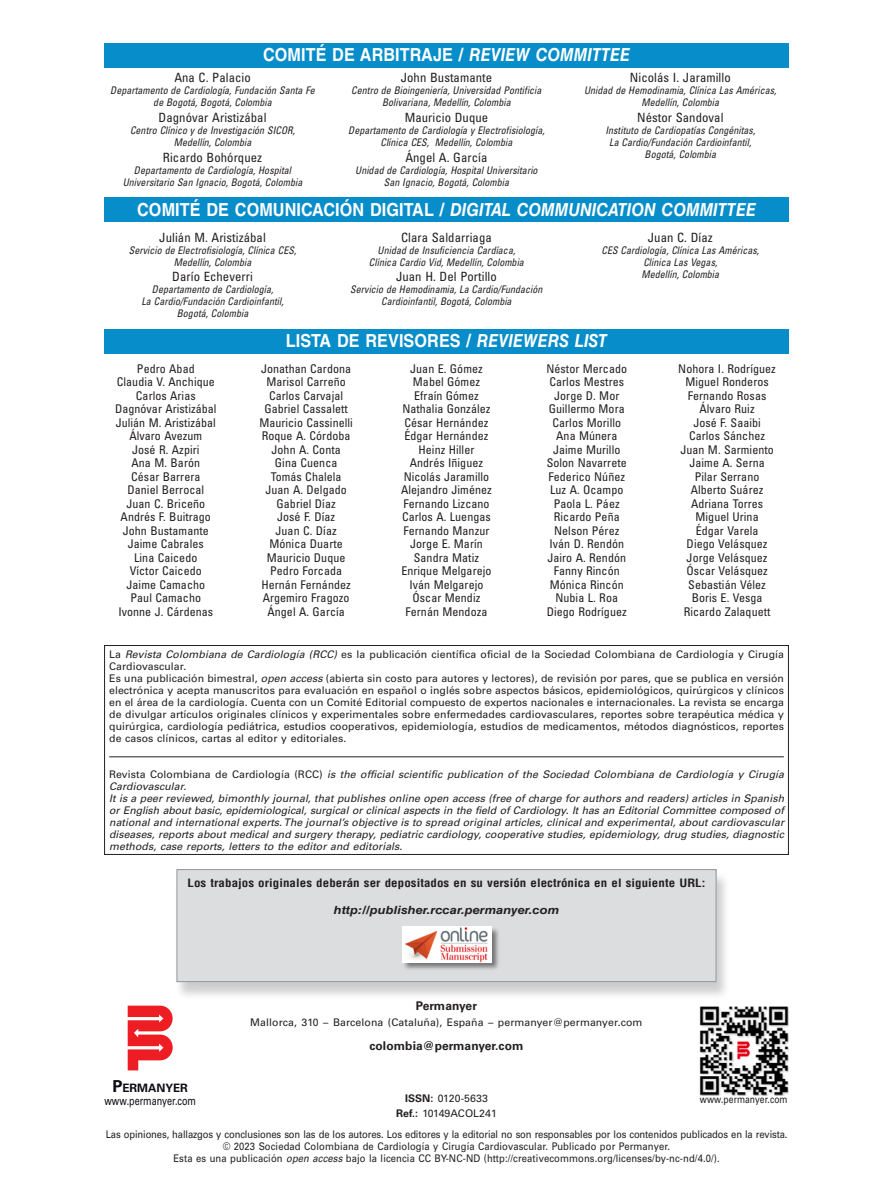
<style>
.page{position:relative;width:893px;height:1191px;background:#fff}
.page>*{position:absolute;margin:0;border:0;box-sizing:border-box;transform-origin:0 0}
.t1{font:700 18px "Helvetica LT Std";letter-spacing:.005em;color:#fff;scale:.9 1}
.t2{font:italic 700 18px "Helvetica LT Std";letter-spacing:.005em;color:#fff;scale:.9 1}
.t3{font:condensed 12.75px "Univers LT Std";letter-spacing:.005em;color:#231f20}
.t4{font:condensed 12px/13.5px "Univers LT Std";letter-spacing:.005em;color:#231f20;text-align:center}
.t5{font:700 12px "Univers LT Std";letter-spacing:.01em;color:#231f20}
.t6{font:12px "Univers LT Std";color:#0e0c15;scale:.75 1}
.t7{font:700 11.55px "Univers LT Std";color:#0e0c15}
.t8{font:700 condensed 11.25px "Helvetica LT Std";letter-spacing:.005em;color:#231f20;scale:1.15 1}
.t9{font:italic 700 11.25px "Helvetica LT Std";letter-spacing:.005em;color:#231f20;scale:1.15 1}
.t10{font:italic condensed 10.5px/12px "Univers LT Std";letter-spacing:.005em;color:#231f20;text-align:center;scale:.95 1}
.t11{font:10.5px/12px "Univers LT Std";letter-spacing:.005em;color:#231f20;text-align:center}
.t12{font:italic 10.5px/12px "Univers LT Std";letter-spacing:.005em;color:#231f20}
.t13{font:10.5px/12px "Univers LT Std";letter-spacing:.005em;color:#231f20;text-align:center;scale:.9 1}
.t14{font:10.5px "Univers LT Std";letter-spacing:.005em;color:#231f20;scale:.81 1}
.s1{font-style:italic}
.s2{font-style:normal}
.s3{font-size:16.5px}
.s4{font-weight:700}
</style>
<div class="page">
<div style="left:104px;top:197px;width:685px;height:25px;background:#068dca"></div>
<div style="left:104px;top:328px;width:685px;height:25px;background:#068dca"></div>
<img style="left:699px;top:1006px;width:90px;height:89px">
<svg style="left:128px;top:1005px;width:45px;height:65px"></svg>
<div style="left:174px;top:871px;width:556px;height:129px;background:#231f20;opacity:.22"></div>
<div style="left:177px;top:869px;width:539px;height:112px;background:#dcdddf"></div>
<div style="left:177px;top:869px;width:539px;height:113px;border:1px solid #939598"></div>
<div style="left:402px;top:926px;width:98px;height:45px;background:#231f20;opacity:.55"></div>
<img style="left:403px;top:926px;width:88px;height:36px">
<hr style="left:109px;top:756px;width:675px;height:1px;background:#231f20">
<div style="left:104px;top:645px;width:685px;height:210px;border:1px solid #231f20"></div>
<div style="left:104px;top:43px;width:685px;height:24px;background:#068dca"></div>
<h1 class="t1" style="left:263px;top:44px;width:409px">COMITÉ DE ARBITRAJE / <span class="s1">REVIEW COMMITTEE</span></h1>
<p class="t3" style="left:174px;top:70px;width:78px">Ana C. Palacio</p>
<p class="t10" style="left:110px;top:84px;width:217px">Departamento de Cardiología, Fundación Santa Fe de Bogotá, Bogotá, Colombia</p>
<p class="t3" style="left:159px;top:109px;width:109px">Dagnóvar Aristizábal</p>
<p class="t10" style="left:130px;top:124px;width:175px">Centro Clínico y de Investigación SICOR,<br>Medellín, Colombia</p>
<p class="t3" style="left:163px;top:149px;width:101px">Ricardo Bohórquez</p>
<p class="t10" style="left:123px;top:164px;width:190px">Departamento de Cardiología, Hospital<br>Universitario San Ignacio, Bogotá, Colombia</p>
<p class="t3" style="left:401px;top:70px;width:93px">John Bustamante</p>
<p class="t10" style="left:351px;top:84px;width:202px">Centro de Bioingeniería, Universidad Pontificia<br>Bolivariana, Medellín, Colombia</p>
<p class="t3" style="left:405px;top:109px;width:85px">Mauricio Duque</p>
<p class="t10" style="left:348px;top:124px;width:208px">Departamento de Cardiología y Electrofisiología,<br>Clínica CES, Medellín, Colombia</p>
<p class="t3" style="left:405px;top:149px;width:84px">Ángel A. García</p>
<p class="t10" style="left:355px;top:164px;width:193px">Unidad de Cardiología, Hospital Universitario<br>San Ignacio, Bogotá, Colombia</p>
<p class="t3" style="left:630px;top:70px;width:102px">Nicolás I. Jaramillo</p>
<p class="t10" style="left:584px;top:84px;width:204px">Unidad de Hemodinamia, Clínica Las Américas,<br>Medellín, Colombia</p>
<p class="t3" style="left:637px;top:109px;width:88px">Néstor Sandoval</p>
<p class="t10" style="left:605px;top:124px;width:159px">Instituto de Cardiopatías Congénitas,<br>La Cardio/Fundación Cardioinfantil,<br>Bogotá, Colombia</p>
<h1 class="t2" style="left:137px;top:198px;width:689px"><span class="s2">COMITÉ DE COMUNICACIÓN DIGITAL /</span> DIGITAL COMMUNICATION COMMITTEE</h1>
<p class="t3" style="left:159px;top:229px;width:108px">Julián M. Aristizábal</p>
<p class="t10" style="left:129px;top:244px;width:178px">Servicio de Electrofisiología, Clínica CES,<br>Medellín, Colombia</p>
<p class="t3" style="left:172px;top:269px;width:82px">Darío Echeverri</p>
<p class="t10" style="left:141px;top:283px;width:151px">Departamento de Cardiología,<br>La Cardio/Fundación Cardioinfantil,<br>Bogotá, Colombia</p>
<p class="t3" style="left:401px;top:229px;width:92px">Clara Saldarriaga</p>
<p class="t10" style="left:369px;top:244px;width:165px">Unidad de Insuficiencia Cardíaca,<br>Clínica Cardio Vid, Medellín, Colombia</p>
<p class="t3" style="left:396px;top:269px;width:102px">Juan H. Del Portillo</p>
<p class="t10" style="left:350px;top:283px;width:204px">Servicio de Hemodinamia, La Cardio/Fundación<br>Cardioinfantil, Bogotá, Colombia</p>
<p class="t3" style="left:648px;top:229px;width:67px">Juan C. Díaz</p>
<p class="t10" style="left:601px;top:244px;width:168px">CES Cardiología, Clínica Las Américas,<br>Clinica Las Vegas,<br>Medellín, Colombia</p>
<h1 class="t1" style="left:286px;top:330px;width:359px">LISTA DE REVISORES / <span class="s1">REVIEWERS LIST</span></h1>
<p class="t4" style="left:115px;top:361px;width:103px">Pedro Abad<br>Claudia V. Anchique<br>Carlos Arias<br>Dagnóvar Aristizábal<br>Julián M. Aristizábal<br>Álvaro Avezum<br>José R. Azpiri<br>Ana M. Barón<br>César Barrera<br>Daniel Berrocal<br>Juan C. Briceño<br>Andrés F. Buitrago<br>John Bustamante<br>Jaime Cabrales<br>Lina Caicedo<br>Víctor Caicedo<br>Jaime Camacho<br>Paul Camacho<br>Ivonne J. Cárdenas</p>
<p class="t4" style="left:259px;top:361px;width:95px">Jonathan Cardona<br>Marisol Carreño<br>Carlos Carvajal<br>Gabriel Cassalett<br>Mauricio Cassinelli<br>Roque A. Córdoba<br>John A. Conta<br>Gina Cuenca<br>Tomás Chalela<br>Juan A. Delgado<br>Gabriel Díaz<br>José F. Díaz<br>Juan C. Díaz<br>Mónica Duarte<br>Mauricio Duque<br>Pedro Forcada<br>Hernán Fernández<br>Argemiro Fragozo<br>Ángel A. García</p>
<p class="t4" style="left:401px;top:361px;width:92px">Juan E. Gómez<br>Mabel Gómez<br>Efraín Gómez<br>Nathalia González<br>César Hernández<br>Édgar Hernández<br>Heinz Hiller<br>Andrés Iñiguez<br>Nicolás Jaramillo<br>Alejandro Jiménez<br>Fernando Lizcano<br>Carlos A. Luengas<br>Fernando Manzur<br>Jorge E. Marín<br>Sandra Matiz<br>Enrique Melgarejo<br>Iván Melgarejo<br>Óscar Mendiz<br>Fernán Mendoza</p>
<p class="t4" style="left:546px;top:361px;width:82px">Néstor Mercado<br>Carlos Mestres<br>Jorge D. Mor<br>Guillermo Mora<br>Carlos Morillo<br>Ana Múnera<br>Jaime Murillo<br>Solon Navarrete<br>Federico Núñez<br>Luz A. Ocampo<br>Paola L. Páez<br>Ricardo Peña<br>Nelson Pérez<br>Iván D. Rendón<br>Jairo A. Rendón<br>Fanny Rincón<br>Mónica Rincón<br>Nubia L. Roa<br>Diego Rodríguez</p>
<p class="t4" style="left:678px;top:361px;width:99px">Nohora I. Rodríguez<br>Miguel Ronderos<br>Fernando Rosas<br>Álvaro Ruiz<br>José F. Saaibi<br>Carlos Sánchez<br>Juan M. Sarmiento<br>Jaime A. Serna<br>Pilar Serrano<br>Alberto Suárez<br>Adriana Torres<br>Miguel Urina<br>Édgar Varela<br>Diego Velásquez<br>Jorge Velásquez<br>Óscar Velásquez<br>Sebastián Vélez<br>Boris E. Vesga<br>Ricardo Zalaquett</p>
<p class="t11" style="left:109px;top:648px;width:676px;text-align:left">La <span class="s1">Revista Colombiana de Cardiología (RCC)</span> es la publicación científica oficial de la Sociedad Colombiana de Cardiología y Cirugía Cardiovascular.<br>Es una publicación bimestral, <span class="s1">open access</span> (abierta sin costo para autores y lectores), de revisión por pares, que se publica en versión electrónica y acepta manuscritos para evaluación en español o inglés sobre aspectos básicos, epidemiológicos, quirúrgicos y clínicos en el área de la cardiología. Cuenta con un Comité Editorial compuesto de expertos nacionales e internacionales. La revista se encarga de divulgar artículos originales clínicos y experimentales sobre enfermedades cardiovasculares, reportes sobre terapéutica médica y quirúrgica, cardiología pediátrica, estudios cooperativos, epidemiología, estudios de medicamentos, métodos diagnósticos, reportes de casos clínicos, cartas al editor y editoriales.</p>
<p class="t12" style="left:109px;top:768px;width:676px"><span class="s2">Revista Colombiana de Cardiología (RCC)</span> is the official scientific publication of the Sociedad Colombiana de Cardiología y Cirugía Cardiovascular.<br>It is a peer reviewed, bimonthly journal, that publishes online open access (free of charge for authors and readers) articles in Spanish or English about basic, epidemiological, surgical or clinical aspects in the field of Cardiology. It has an Editorial Committee composed of national and international experts. The journal’s objective is to spread original articles, clinical and experimental, about cardiovascular diseases, reports about medical and surgery therapy, pediatric cardiology, cooperative studies, epidemiology, drug studies, diagnostic methods, case reports, letters to the editor and editorials.</p>
<p class="t8" style="left:188px;top:875px;width:452px">Los trabajos originales deberán ser depositados en su versión electrónica en el siguiente URL:</p>
<p class="t9" style="left:334px;top:902px;width:197px">http://publisher.rccar.permanyer.com</p>
<p class="t5" style="left:416px;top:998px;width:63px">Permanyer</p>
<p class="t11" style="left:250px;top:1016px;width:394px">Mallorca, 310 – Barcelona (Cataluña), España – permanyer@permanyer.com</p>
<p class="t5" style="left:369px;top:1039px;width:156px">colombia@permanyer.com</p>
<p class="t7" style="left:112px;top:1080px;width:77px"><span class="s3">P</span>ERMANYER</p>
<p class="t6" style="left:104px;top:1094px;width:124px">www.permanyer.com</p>
<p class="t11" style="left:396px;top:1091px;width:102px;line-height:15px"><span class="s4">ISSN:</span> 0120-5633<br><span class="s4">Ref.:</span> 10149ACOL241</p>
<p class="t13" style="left:106px;top:1128px;width:759px">Las opiniones, hallazgos y conclusiones son las de los autores. Los editores y la editorial no son responsables por los contenidos publicados en la revista. © 2023 Sociedad Colombiana de Cardiología y Cirugía Cardiovascular. Publicado por Permanyer.<br>Esta es una publicación <span class="s1">open access</span> bajo la licencia CC BY-NC-ND (http://creativecommons.org/licenses/by-nc-nd/4.0/).</p>
<p class="t14" style="left:700px;top:1093px;width:110px">www.permanyer.com</p>
</div>
